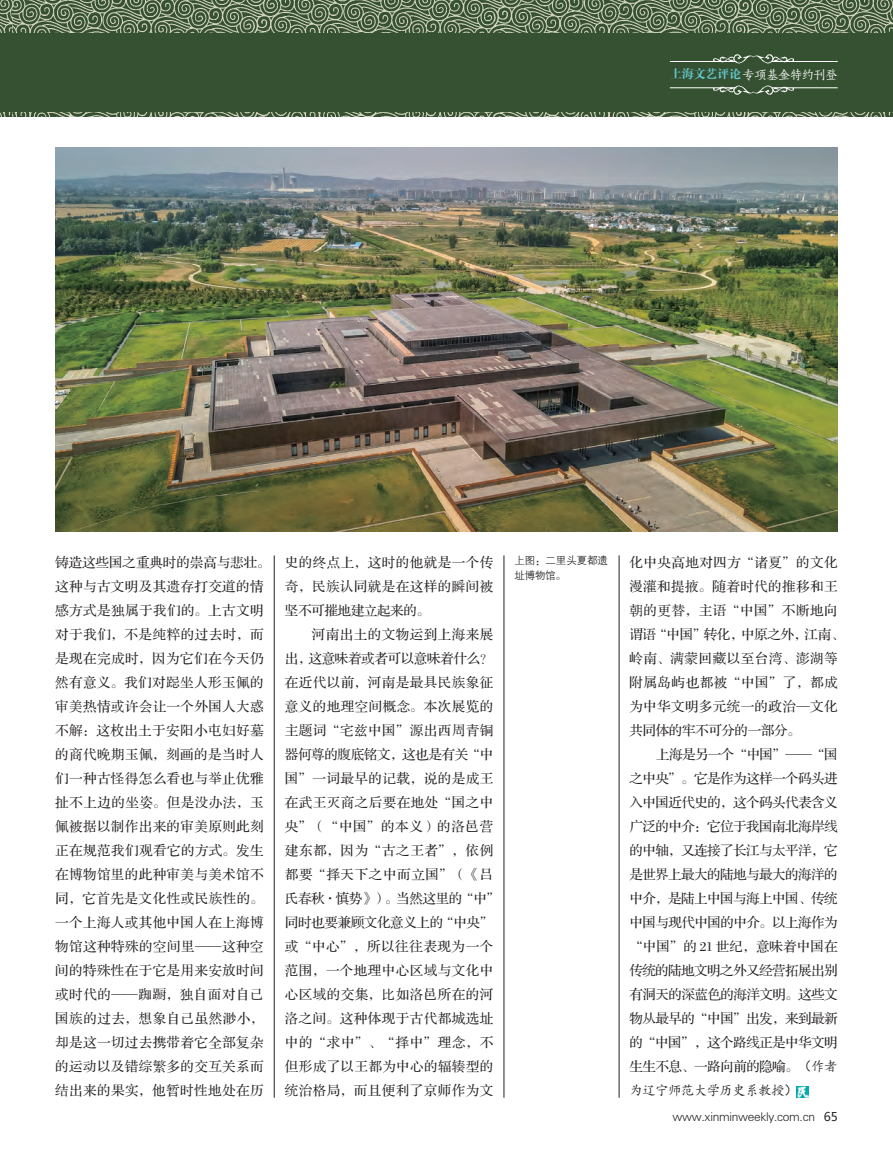
<style>
.page{position:relative;width:893px;height:1157px;background:#fff}
.page>*{position:absolute;margin:0;border:0;box-sizing:border-box;transform-origin:0 0}
.t1{font:13.5px/24px "FZS3 JW GB1 0";letter-spacing:.03em;color:#231f20}
.t2{font:13.5px "FZS3 JW GB1 0";letter-spacing:-.035em;color:#231f20}
.t3{font:13.5px "FZS3 JW GB1 0";letter-spacing:-.025em;color:#231f20}
.t4{font:13.5px "FZS3 JW GB1 0";letter-spacing:-.04em;color:#231f20}
.t5{font:13.5px "FZS3 JW GB1 0";letter-spacing:.05em;color:#231f20}
.t6{font:13.5px "FZS3 JW GB1 0";letter-spacing:.01em;color:#231f20}
.t7{font:13.5px "Kai Ti";letter-spacing:-.045em;color:#231f20}
.t8{font:12.15px "FZSKBXKJW GB1 0";letter-spacing:-.025em;color:#fff}
.t9{font:12px "FZXH1 JW GB1 0";letter-spacing:-.025em;color:#231f20}
.t10{font:10.5px/15px "FZZDXJW GB1 0";letter-spacing:-.01em;color:#231f20}
.s1{font-family:"FZDBSJW GB1 0";color:#63c8cf}
.s2{font-family:"Kai Ti"}
.s3{font-family:"Microsoft Ya Hei"}
</style>
<div class="page">
<div style="left:0;top:0;width:893px;height:117px;background:#355131"></div>
<img style="left:0;top:0;width:893px;height:33px">
<svg style="left:0;top:113px;width:13px;height:4px"></svg>
<img style="left:13px;top:113px;width:877px;height:4px">
<img style="left:714px;top:54px;width:80px;height:10px">
<hr style="left:670px;top:61px;width:66px;height:1px;background:#fff">
<hr style="left:771px;top:61px;width:67px;height:1px;background:#fff">
<img style="left:714px;top:85px;width:80px;height:10px">
<hr style="left:670px;top:88px;width:66px;height:1px;background:#fff">
<hr style="left:771px;top:88px;width:67px;height:1px;background:#fff">
<hr style="left:504px;top:555px;width:1px;height:542px;background:#231f20">
<hr style="left:619px;top:555px;width:1px;height:542px;background:#231f20">
<hr style="left:274px;top:555px;width:1px;height:542px;background:#231f20">
<svg style="left:797px;top:1086px;width:11px;height:11px"></svg>
<img style="left:55px;top:148px;width:783px;height:383px">
<p class="t8" style="left:670px;top:68px;width:169px"><span class="s1">上海文艺评论</span>专项基金特约刊登</p>
<p class="t1" style="left:55px;top:551px;width:217px">铸造这些国之重典时的崇高与悲壮。这种与古文明及其遗存打交道的情感方式是独属于我们的。上古文明对于我们，不是纯粹的过去时，而是现在完成时，因为它们在今天仍然有意义。我们对跽坐人形玉佩的审美热情或许会让一个外国人大惑不解：这枚出土于安阳小屯妇好墓的商代晚期玉佩，刻画的是当时人们一种古怪得怎么看也与举止优雅扯不上边的坐姿。但是没办法，玉佩被据以制作出来的审美原则此刻正在规范我们观看它的方式。发生在博物馆里的此种审美与美术馆不同，它首先是文化性或民族性的。一个上海人或其他中国人在上海博物馆这种特殊的空间里——这种空间的特殊性在于它是用来安放时间或时代的——踟蹰，独自面对自己国族的过去，想象自己虽然渺小，却是这一切过去携带着它全部复杂的运动以及错综繁多的交互关系而结出来的果实，他暂时性地处在历</p>
<p class="t1" style="left:285px;top:551px;width:210px">史的终点上，这时的他就是一个传</p>
<p class="t1" style="left:285px;top:575px;width:210px">奇，民族认同就是在这样的瞬间被</p>
<p class="t3" style="left:285px;top:603px;width:147px">坚不可摧地建立起来的。</p>
<p class="t1" style="left:312px;top:623px;width:183px">河南出土的文物运到上海来展</p>
<p class="t3" style="left:285px;top:651px;width:210px">出，这意味着或者可以意味着什么？</p>
<p class="t1" style="left:285px;top:671px;width:210px">在近代以前，河南是最具民族象征</p>
<p class="t1" style="left:285px;top:695px;width:210px">意义的地理空间概念。本次展览的</p>
<p class="t1" style="left:285px;top:719px;width:210px">主题词“宅兹中国”源出西周青铜</p>
<p class="t3" style="left:285px;top:747px;width:210px">器何尊的腹底铭文，这也是有关“中</p>
<p class="t1" style="left:285px;top:767px;width:210px">国”一词最早的记载，说的是成王</p>
<p class="t1" style="left:285px;top:791px;width:210px">在武王灭商之后要在地处“国之中</p>
<p class="t5" style="left:285px;top:819px;width:210px">央”（“中国”的本义）的洛邑营</p>
<p class="t5" style="left:285px;top:843px;width:210px">建东都，因为“古之王者”，依例</p>
<p class="t5" style="left:285px;top:867px;width:210px">都要“择天下之中而立国”（《吕</p>
<p class="t3" style="left:285px;top:891px;width:217px">氏春秋·慎势》）。当然这里的“中”</p>
<p class="t3" style="left:285px;top:915px;width:210px">同时也要兼顾文化意义上的“中央”</p>
<p class="t1" style="left:285px;top:935px;width:210px">或“中心”，所以往往表现为一个</p>
<p class="t1" style="left:285px;top:959px;width:210px">范围，一个地理中心区域与文化中</p>
<p class="t1" style="left:285px;top:983px;width:210px">心区域的交集，比如洛邑所在的河</p>
<p class="t1" style="left:285px;top:1007px;width:210px">洛之间。这种体现于古代都城选址</p>
<p class="t1" style="left:285px;top:1031px;width:210px">中的“求中”、“择中”理念，不</p>
<p class="t1" style="left:285px;top:1055px;width:210px">但形成了以王都为中心的辐辏型的</p>
<p class="t1" style="left:285px;top:1079px;width:210px">统治格局，而且便利了京师作为文</p>
<p class="t10" style="left:514px;top:553px;width:95px">上图：二里头夏都遗址博物馆。</p>
<p class="t1" style="left:629px;top:551px;width:210px">化中央高地对四方“诸夏”的文化</p>
<p class="t1" style="left:629px;top:575px;width:210px">漫灌和提掖。随着时代的推移和王</p>
<p class="t1" style="left:629px;top:599px;width:210px">朝的更替，主语“中国”不断地向</p>
<p class="t3" style="left:629px;top:627px;width:217px">谓语“中国”转化，中原之外，江南、</p>
<p class="t1" style="left:629px;top:647px;width:210px">岭南、满蒙回藏以至台湾、澎湖等</p>
<p class="t1" style="left:629px;top:671px;width:210px">附属岛屿也都被“中国”了，都成</p>
<p class="t1" style="left:629px;top:695px;width:210px">为中华文明多元统一的政治—文化</p>
<p class="t3" style="left:629px;top:723px;width:173px">共同体的牢不可分的一部分。</p>
<p class="t4" style="left:656px;top:747px;width:183px">上海是另一个“中国”——“国</p>
<p class="t2" style="left:629px;top:771px;width:210px">之中央”。它是作为这样一个码头进</p>
<p class="t2" style="left:629px;top:795px;width:210px">入中国近代史的，这个码头代表含义</p>
<p class="t2" style="left:629px;top:819px;width:210px">广泛的中介：它位于我国南北海岸线</p>
<p class="t2" style="left:629px;top:843px;width:210px">的中轴，又连接了长江与太平洋，它</p>
<p class="t4" style="left:629px;top:867px;width:210px">是世界上最大的陆地与最大的海洋的</p>
<p class="t2" style="left:629px;top:891px;width:210px">中介，是陆上中国与海上中国、传统</p>
<p class="t2" style="left:629px;top:915px;width:210px">中国与现代中国的中介。以上海作为</p>
<p class="t6" style="left:629px;top:939px;width:210px">“中国”的 21 世纪，意味着中国在</p>
<p class="t4" style="left:629px;top:963px;width:210px">传统的陆地文明之外又经营拓展出别</p>
<p class="t2" style="left:629px;top:987px;width:210px">有洞天的深蓝色的海洋文明。这些文</p>
<p class="t2" style="left:629px;top:1011px;width:210px">物从最早的“中国”出发，来到最新</p>
<p class="t2" style="left:629px;top:1035px;width:210px">的“中国”，这个路线正是中华文明</p>
<p class="t2" style="left:629px;top:1059px;width:210px">生生不息、一路向前的隐喻。<span class="s2">（作者</span></p>
<p class="t7" style="left:629px;top:1083px;width:170px">为辽宁师范大学历史系教授）</p>
<p class="t9" style="left:673px;top:1109px;width:167px">www.xinminweekly.com.cn <span class="s3">65</span></p>
</div>
